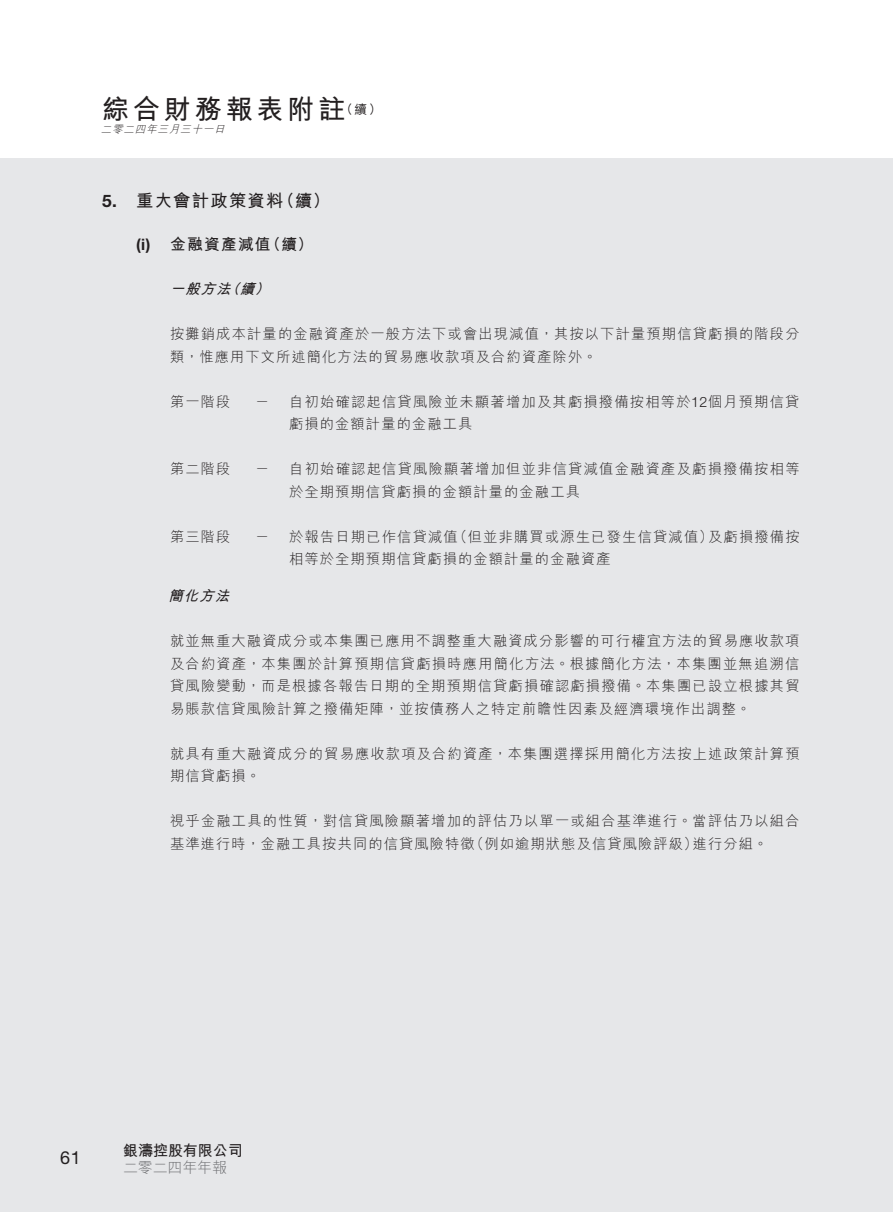
<style>
.page{position:relative;width:893px;height:1212px;background:#fff}
.page>*{position:absolute;margin:0;border:0;box-sizing:border-box;transform-origin:0 0}
.t1{font:700 27px "M Hei HK";letter-spacing:.145em;color:#231f20}
.t2{font:18px "Helvetica Neue LT Std";color:#231f20}
.t3{font:700 17.25px "M Hei HK";letter-spacing:.08em;color:#231f20}
.t4{font:700 17.25px "Helvetica Neue LT Std";color:#231f20}
.t5{font:700 15.75px "M Hei HK";letter-spacing:.08em;color:#231f20}
.t6{font:700 15.75px "Helvetica Neue LT Std";color:#231f20}
.t7{font:700 15px "M Hei HK";color:#231f20}
.t8{font:300 15px "M Hei HK";letter-spacing:-.01em;color:#6c6d70}
.t9{font:300 14.25px/22.5px "M Hei HK";letter-spacing:.08em;color:#231f20}
.t10{font:italic 700 14.25px "M Hei HK";color:#231f20}
.t11{font:500 12.75px "M Hei HK";color:#231f20}
.t12{font:italic 300 10.5px "M Hei HK";color:#231f20}
.s1{font-family:"Helvetica Neue LT Std"}
</style>
<div class="page">
<div style="left:0;top:158px;width:893px;height:1054px;background:#e6e7e9"></div>
<h1 class="t1" style="left:102px;top:90px;width:245px">綜合財務報表附註</h1>
<p class="t11" style="left:340px;top:100px;width:43px">（續(</p>
<p class="t12" style="left:101px;top:121px;width:129px">二零二四年三月三十一日</p>
<p class="t4" style="left:102px;top:190px;width:16px">5.</p>
<p class="t3" style="left:136px;top:188px;width:149px">重大會計政策資料</p>
<p class="t3" style="left:277px;top:188px;width:54px">（續(</p>
<p class="t6" style="left:136px;top:235px;width:16px">i( )</p>
<p class="t5" style="left:170px;top:233px;width:102px">金融資產減值</p>
<p class="t5" style="left:265px;top:233px;width:50px">（續(</p>
<p class="t10" style="left:170px;top:278px;width:91px">一般方法續</p>
<p class="t10" style="left:225px;top:278px;width:21px">（</p>
<p class="t9" style="left:170px;top:322px;width:631px">按攤銷成本計量的金融資產於一般方法下或會出現減值，其按以下計量預期信貸虧損的階段分類，惟應用下文所述簡化方法的貿易應收款項及合約資產除外。</p>
<p class="t9" style="left:289px;top:390px;width:512px">自初始確認起信貸風險並未顯著增加及其虧損撥備按相等於<span class="s1">12</span>個月預期信貸</p>
<p class="t10" style="left:255px;top:278px;width:21px">(</p>
<p class="t9" style="left:170px;top:390px;width:62px">第一階段</p>
<p class="t9" style="left:255px;top:390px;width:16px">－</p>
<p class="t9" style="left:170px;top:457px;width:62px">第二階段</p>
<p class="t9" style="left:170px;top:525px;width:62px">第三階段</p>
<p class="t9" style="left:255px;top:457px;width:16px">－</p>
<p class="t9" style="left:255px;top:525px;width:16px">－</p>
<p class="t9" style="left:289px;top:412px;width:185px">虧損的金額計量的金融工具</p>
<p class="t9" style="left:289px;top:457px;width:512px">自初始確認起信貸風險顯著增加但並非信貸減值金融資產及虧損撥備按相等</p>
<p class="t9" style="left:289px;top:480px;width:292px">於全期預期信貸虧損的金額計量的金融工具</p>
<p class="t9" style="left:289px;top:525px;width:170px">於報告日期已作信貸減值</p>
<p class="t9" style="left:453px;top:525px;width:261px">（但並非購買或源生已發生信貸減值）</p>
<p class="t9" style="left:708px;top:525px;width:93px">及虧損撥備按</p>
<p class="t9" style="left:289px;top:547px;width:323px">相等於全期預期信貸虧損的金額計量的金融資產</p>
<p class="t10" style="left:169px;top:586px;width:67px">簡化方法</p>
<p class="t9" style="left:170px;top:629px;width:631px;text-align:justify">就並無重大融資成分或本集團已應用不調整重大融資成分影響的可行權宜方法的貿易應收款項及合約資產，本集團於計算預期信貸虧損時應用簡化方法。根據簡化方法，本集團並無追溯信貸風險變動，而是根據各報告日期的全期預期信貸虧損確認虧損撥備。本集團已設立根據其貿易賬款信貸風險計算之撥備矩陣，並按債務人之特定前瞻性因素及經濟環境作出調整。</p>
<p class="t9" style="left:170px;top:742px;width:631px">就具有重大融資成分的貿易應收款項及合約資產，本集團選擇採用簡化方法按上述政策計算預期信貸虧損。</p>
<p class="t9" style="left:693px;top:809px;width:108px;text-indent:-523px">視乎金融工具的性質，對信貸風險顯著增加的評估乃以單一或組合基準進行。當評估乃以組合進行分組。</p>
<p class="t9" style="left:170px;top:832px;width:306px">基準進行時，金融工具按共同的信貸風險特徵</p>
<p class="t9" style="left:470px;top:832px;width:229px">（例如逾期狀態及信貸風險評級）</p>
<p class="t2" style="left:60px;top:1146px;width:22px">61</p>
<p class="t7" style="left:123px;top:1140px;width:121px">銀濤控股有限公司</p>
<p class="t8" style="left:123px;top:1157px;width:105px">二零二四年年報</p>
</div>
